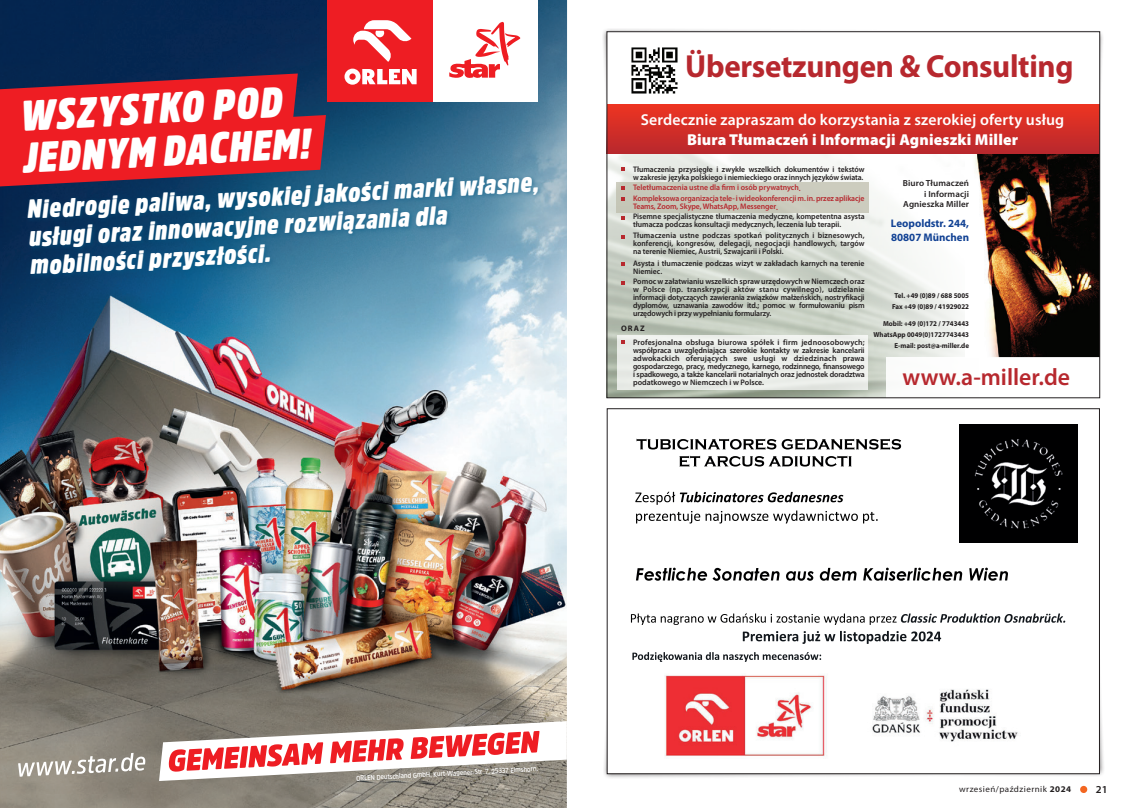
<style>
.page{position:relative;width:1134px;height:808px;background:#fff}
.page>*{position:absolute;margin:0;border:0;box-sizing:border-box;transform-origin:0 0}
.t1{font:italic 900 42.7px/42.7px "Amsi Pro Cond";color:#fff}
.t2{font:700 32px "Myriad Pro";letter-spacing:-.01em;color:#b7282e}
.t3{font:italic 900 26.1px/28.1px "Amsi Pro Cond";color:#fff}
.t4{font:600 23.8px "Myriad Pro";color:#b7282e}
.t5{font:600 15.8px "Myriad Pro";letter-spacing:.01em;color:#fff}
.t6{font:900 15.8px "Myriad Pro";letter-spacing:.01em;color:#fff}
.t7{font:700 11px/14.1px "Myriad Pro";color:#124294}
.t8{font:600 10.7px "Myriad Pro";color:#231f20}
.t9{font:600 8.8px/10.1px "Myriad Pro";letter-spacing:.01em;color:#231f20;text-align:right}
.t10{font:8.7px "Myriad Pro";letter-spacing:.05em;color:#231f20}
.t11{font:600 8px/8px "Myriad Pro";color:#231f20;text-align:justify}
.t12{font:600 8px/8px "Myriad Pro";color:#231f20;scale:.96 1}
.t13{font:600 8px/10.9px "Myriad Pro";letter-spacing:-.01em;color:#b6282e}
.t14{font:700 8px "Myriad Pro";color:#231f20}
.t15{font:700 7.2px/10.8px "Myriad Pro";color:#231f20;text-align:center;scale:.96 1}
.t16{font:600 7px "Amsi Pro Narw";color:#fff}
.s1{font-weight:700}
</style>
<div class="page">
<div style="left:1080px;top:786px;width:7px;height:7px;background:#f36621;border-radius:50%"></div>
<div style="left:602px;top:589px;width:503px;height:190px;background:#231f20;opacity:.75"></div>
<img style="left:0;top:0;width:567px;height:808px">
<svg style="left:0;top:73px;width:326px;height:113px"></svg>
<div style="left:327px;top:0;width:211px;height:102px;background:#fff"></div>
<div style="left:327px;top:0;width:106px;height:102px;background:#ee1d23"></div>
<svg style="left:344px;top:20px;width:73px;height:65px"></svg>
<svg style="left:449px;top:22px;width:71px;height:56px"></svg>
<svg style="left:18px;top:753px;width:127px;height:24px"></svg>
<svg style="left:159px;top:721px;width:408px;height:72px"></svg>
<div style="left:25px;top:173px;width:519px;height:107px;background:#005984;opacity:.5"></div>
<div style="left:607px;top:409px;width:492px;height:365px;background:#fff"></div>
<svg style="left:636px;top:439px;width:265px;height:11px"></svg>
<svg style="left:679px;top:456px;width:173px;height:11px"></svg>
<svg style="left:635px;top:492px;width:243px;height:31px"></svg>
<svg style="left:636px;top:568px;width:372px;height:13px"></svg>
<svg style="left:631px;top:613px;width:434px;height:12px"></svg>
<svg style="left:743px;top:631px;width:198px;height:13px"></svg>
<svg style="left:632px;top:652px;width:189px;height:10px"></svg>
<img style="left:960px;top:425px;width:118px;height:118px">
<img style="left:872px;top:689px;width:146px;height:53px">
<img style="left:665px;top:675px;width:162px;height:81px">
<div style="left:602px;top:27px;width:502px;height:190px;background:#231f20;opacity:.75"></div>
<div style="left:607px;top:32px;width:493px;height:366px;background:#fff"></div>
<img style="left:609px;top:154px;width:239px;height:242px">
<svg style="left:837px;top:167px;width:126px;height:229px"></svg>
<div style="left:617px;top:182px;width:252px;height:31px;background:#c7c8b9"></div>
<div style="left:617px;top:336px;width:251px;height:54px;background:#ebede9"></div>
<svg style="left:621px;top:197px;width:3px;height:4px"></svg>
<img style="left:632px;top:48px;width:45px;height:46px">
<img style="left:975px;top:154px;width:123px;height:203px">
<div style="left:886px;top:358px;width:214px;height:40px;background:#fff"></div>
<div style="left:607px;top:104px;width:493px;height:50px;background:linear-gradient(to bottom,#ee3421,#b9282d)"></div>
<h1 class="t1" style="left:20px;top:93px;width:289px;rotate:-3deg">WSZYSTKO POD<br>JEDNYM DACHEM!</h1>
<h3 class="t3" style="left:27px;top:194px;width:513px;rotate:-3deg">Niedrogie paliwa, wysokiej jakości marki własne, usługi oraz innowacyjne rozwiązania dla mobilności przyszłości.</h3>
<h2 class="t2" style="left:685px;top:45px;width:390px">Übersetzungen &amp; Consulting</h2>
<h3 class="t5" style="left:641px;top:110px;width:425px">Serdecznie zapraszam do korzystania z szerokiej oferty usług</h3>
<h3 class="t6" style="left:687px;top:129px;width:333px">Biura Tłumaczeń i Informacji Agnieszki Miller</h3>
<p class="t12" style="left:633px;top:165px;width:243px">Tłumaczenia przysięgłe i zwykłe wszelkich dokumentów i tekstów w zakresie języka polskiego i niemieckiego oraz innych języków świata.</p>
<p class="t13" style="left:633px;top:181px;width:233px">Teletłumaczenia ustne dla firm i osób prywatnych.<br>Kompleksowa organizacja tele- i wideokonferencji m. in. przez aplikacje</p>
<p class="t13" style="left:633px;top:200px;width:147px">Teams, Zoom, Skype, WhatsApp, Messenger.</p>
<p class="t12" style="left:633px;top:213px;width:243px">Pisemne specjalistyczne tłumaczenia medyczne, kompetentna asysta tłumacza podczas konsultacji medycznych, leczenia lub terapii.</p>
<p class="t12" style="left:633px;top:231px;width:243px;text-align:justify">Tłumaczenia ustne podczas spotkań politycznych i biznesowych, konferencji, kongresów, delegacji, negocjacji handlowych, targów na terenie Niemiec, Austrii, Szwajcarii i Polski.</p>
<p class="t11" style="left:633px;top:259px;width:233px">Asysta i tłumaczenie podczas wizyt w zakładach karnych na terenie<br>Niemiec.</p>
<p class="t11" style="left:633px;top:277px;width:233px">Pomoc w załatwianiu wszelkich spraw urzędowych w Niemczech oraz w Polsce (np. transkrypcji aktów stanu cywilnego), udzielanie informacji dotyczących zawierania związków małżeńskich, nostryfikacji dyplomów, uznawania zawodów itd.; pomoc w formułowaniu pism urzędowych i przy wypełnianiu formularzy.</p>
<p class="t14" style="left:621px;top:323px;width:25px">ORAZ</p>
<p class="t11" style="left:633px;top:338px;width:233px">Profesjonalna obsługa biurowa spółek i firm jednoosobowych; współpraca uwzględniająca szerokie kontakty w zakresie kancelarii adwokackich oferujących swe usługi w dziedzinach prawa gospodarczego, pracy, medycznego, karnego, rodzinnego, finansowego i spadkowego, a także kancelarii notarialnych oraz jednostek doradztwa podatkowego w Niemczech i w Polsce.</p>
<p class="t9" style="left:903px;top:178px;width:68px">Biuro Tłumaczeń i Informacji<br>Agnieszka Miller</p>
<h3 class="t7" style="left:891px;top:215px;width:80px">Leopoldstr. 244,<br>80807 München</h3>
<p class="t15" style="left:892px;top:290px;width:82px">Tel. +49 (0)89 / 688 5005<br>Fax +49 (0)89 / 41929022</p>
<p class="t15" style="left:873px;top:318px;width:101px;text-align:right">Mobil: +49 (0)172 / 7743443<br>WhatsApp 0049(0)1727743443<br>E-mail: post@a-miller.de</p>
<h3 class="t4" style="left:902px;top:362px;width:169px">www.a-miller.de</h3>
<p class="t16" style="left:356px;top:773px;width:184px;rotate:-3deg">ORLEN Deutschland GmbH, Kurt-Wagener-Str. 7, 25337 Elmshorn.</p>
<p class="t10" style="left:959px;top:784px;width:113px">wrzesień/październik <span class="s1">2024</span></p>
<h3 class="t8" style="left:1096px;top:783px;width:13px">21</h3>
</div>
